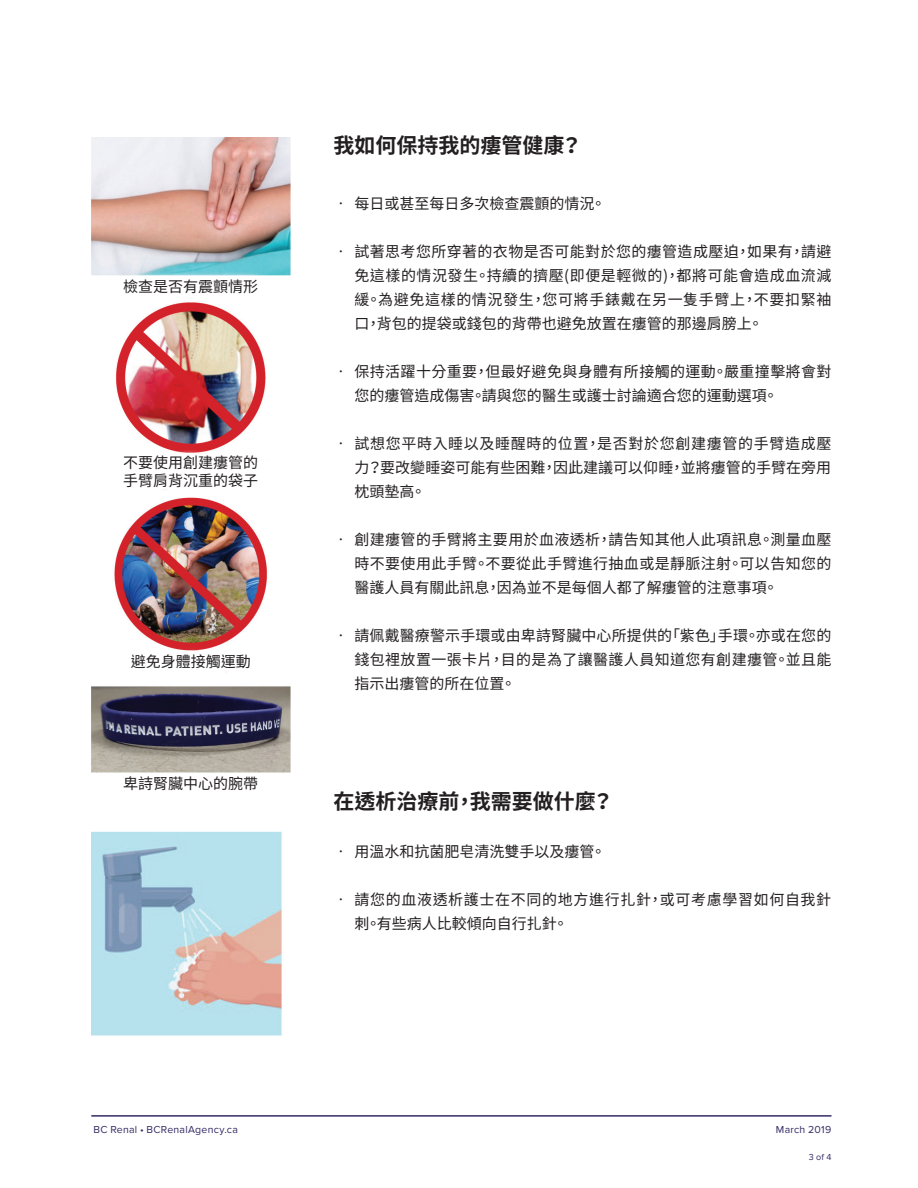
<style>
.page{position:relative;width:918px;height:1188px;background:#fff}
.page>*{position:absolute;margin:0;border:0;box-sizing:border-box;transform-origin:0 0}
.t1{font:700 21px "Noto Sans CJ Ktc";color:#231f20}
.t2{font:15px/24px "Noto Sans CJ Ktc";color:#231f20;text-align:justify}
.t3{font:15px/24px "Noto Sans CJ Ktc";letter-spacing:.025em;color:#231f20}
.t4{font:15px/24px "Noto Sans CJ Ktc";letter-spacing:.045em;color:#231f20}
.t5{font:10.5px "Proxima Nova";letter-spacing:.025em;color:#342b65}
.t6{font:9px "Proxima Nova";color:#342b65}
</style>
<div class="page">
<hr style="left:91px;top:1115px;width:740px;height:2px;background:#342b65">
<img style="left:91px;top:137px;width:199px;height:899px">
<p class="t2" style="left:123px;top:275px;width:137px">檢查是否有震顫情形</p>
<p class="t2" style="left:123px;top:454px;width:137px;line-height:18px">不要使用創建瘻管的手臂肩背沉重的袋子</p>
<p class="t2" style="left:131px;top:650px;width:122px">避免身體接觸運動</p>
<p class="t2" style="left:123px;top:772px;width:137px">卑詩腎臟中心的腕帶</p>
<h1 class="t1" style="left:333px;top:134px;width:250px">我如何保持我的瘻管健康？</h1>
<p class="t2" style="left:333px;top:191px;width:274px">• 每日或甚至每日多次檢查震顫的情況。</p>
<p class="t2" style="left:354px;top:239px;width:479px;text-indent:-21px">• 試著思考您所穿著的衣物是否可能對於您的瘻管造成壓迫，如果有，請避免這樣的情況發生。持續的擠壓(即便是輕微的)，都將可能會造成血流減緩。為避免這樣的情況發生，您可將手錶戴在另一隻手臂上，不要扣緊袖口，背包的提袋或錢包的背帶也避免放置在瘻管的那邊肩膀上。</p>
<p class="t3" style="left:354px;top:359px;width:479px;text-indent:-21px">• 保持活躍十分重要，但最好避免與身體有所接觸的運動。嚴重撞擊將會對您的瘻管造成傷害。請與您的醫生或護士討論適合您的運動選項。</p>
<p class="t2" style="left:354px;top:431px;width:478px;text-indent:-21px">• 試想您平時入睡以及睡醒時的位置，是否對於您創建瘻管的手臂造成壓力？要改變睡姿可能有些困難，因此建議可以仰睡，並將瘻管的手臂在旁用枕頭墊高。</p>
<p class="t2" style="left:354px;top:527px;width:479px;text-indent:-21px">• 創建瘻管的手臂將主要用於血液透析，請告知其他人此項訊息。測量血壓時不要使用此手臂。不要從此手臂進行抽血或是靜脈注射。可以告知您的醫護人員有關此訊息，因為並不是每個人都了解瘻管的注意事項。</p>
<p class="t2" style="left:354px;top:623px;width:479px;text-indent:-21px">• 請佩戴醫療警示手環或由卑詩腎臟中心所提供的「紫色」手環。亦或在您的錢包裡放置一張卡片，目的是為了讓醫護人員知道您有創建瘻管。並且能指示出瘻管的所在位置。</p>
<h1 class="t1" style="left:333px;top:789px;width:282px">在透析治療前，我需要做什麼？</h1>
<p class="t2" style="left:333px;top:839px;width:274px">• 用溫水和抗菌肥皂清洗雙手以及瘻管。</p>
<p class="t4" style="left:354px;top:887px;width:478px;text-indent:-21px">• 請您的血液透析護士在不同的地方進行扎針，或可考慮學習如何自我針刺。有些病人比較傾向自行扎針。</p>
<p class="t5" style="left:94px;top:1123px;width:146px">BC Renal • BCRenalAgency.ca</p>
<p class="t5" style="left:776px;top:1123px;width:57px">March 2019</p>
<p class="t6" style="left:809px;top:1152px;width:24px">3 of 4</p>
</div>
